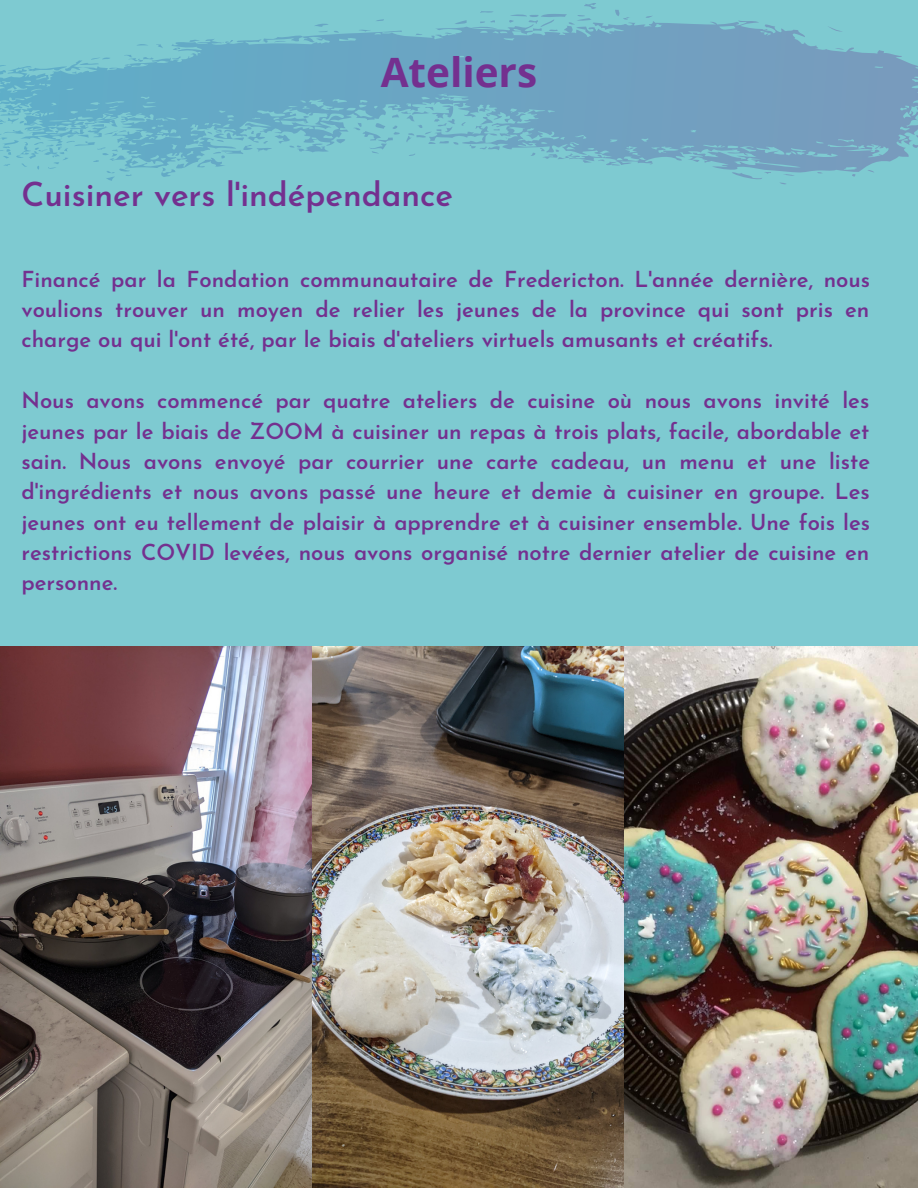
<style>
.page{position:relative;width:918px;height:1188px;background:#7ecad1}
.page>*{position:absolute;margin:0;border:0;box-sizing:border-box;transform-origin:0 0}
.t1{font:700 40.5px "Open Sans";color:#74308f}
.t2{font:600 33px "Josefin Sans";color:#74308f}
.t3{font:600 22.05px/30.3px "Josefin Sans";color:#74308f;text-align:justify}
</style>
<div class="page">
<svg style="left:0;top:3px;width:918px;height:182px"></svg>
<img style="left:0;top:647px;width:918px;height:541px">
<h1 class="t1" style="left:381px;top:44px;width:158px">Ateliers</h1>
<h2 class="t2" style="left:21px;top:181px;width:433px">Cuisiner vers l'indépendance</h2>
<p class="t3" style="left:21px;top:266px;width:850px">Financé par la Fondation communautaire de Fredericton. L'année dernière, nous voulions trouver un moyen de relier les jeunes de la province qui sont pris en charge ou qui l'ont été, par le biais d'ateliers virtuels amusants et créatifs.</p>
<p class="t3" style="left:21px;top:388px;width:850px">Nous avons commencé par quatre ateliers de cuisine où nous avons invité les jeunes par le biais de ZOOM à cuisiner un repas à trois plats, facile, abordable et sain. Nous avons envoyé par courrier une carte cadeau, un menu et une liste d'ingrédients et nous avons passé une heure et demie à cuisiner en groupe. Les jeunes ont eu tellement de plaisir à apprendre et à cuisiner ensemble. Une fois les restrictions COVID levées, nous avons organisé notre dernier atelier de cuisine en personne.</p>
</div>
